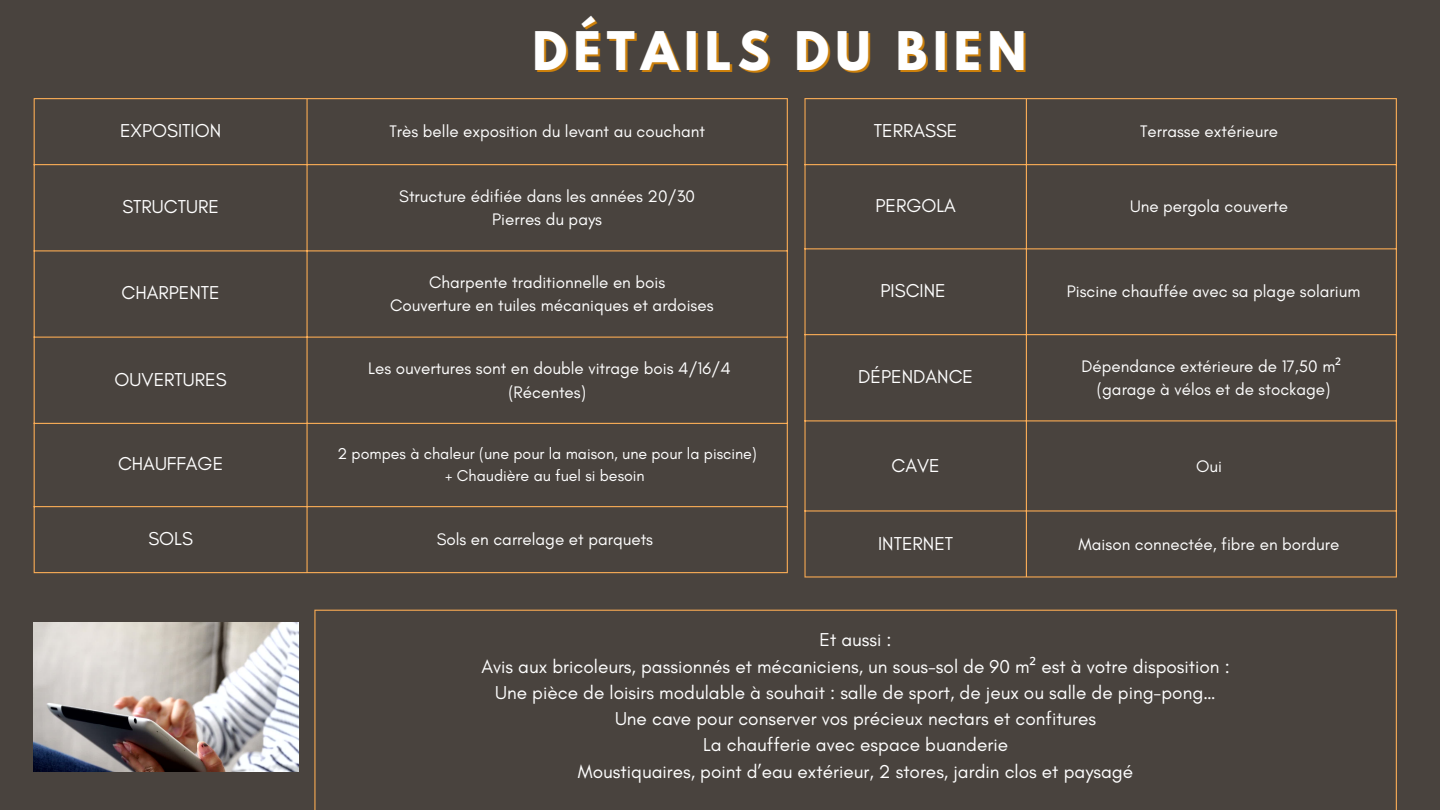
<style>
.page{position:relative;width:1440px;height:810px;background:#49433e}
.page>*{position:absolute;margin:0;border:0;box-sizing:border-box;transform-origin:0 0}
.t1{font:700 47.2px "League Spartan";letter-spacing:.13em;color:#fff}
.t2{font:19px "Glacial Indifference";color:#fff}
.t3{font:17px "Glacial Indifference";color:#fff}
.t4{font:16px "Glacial Indifference";color:#fff}
.s1{font-family:"Noto Sans"}
</style>
<div class="page">
<hr style="left:804px;top:99px;width:2px;height:477px;background:#ffb058">
<hr style="left:1026px;top:99px;width:1px;height:477px;background:#ffb058">
<hr style="left:1396px;top:99px;width:1px;height:477px;background:#ffb058">
<hr style="left:804px;top:98px;width:593px;height:1px;background:#ffb058">
<hr style="left:804px;top:164px;width:593px;height:1px;background:#ffb058">
<hr style="left:804px;top:248px;width:593px;height:1px;background:#ffb058">
<hr style="left:804px;top:334px;width:593px;height:1px;background:#ffb058">
<hr style="left:804px;top:420px;width:593px;height:1px;background:#ffb058">
<hr style="left:804px;top:510px;width:593px;height:2px;background:#ffb058">
<hr style="left:804px;top:576px;width:593px;height:2px;background:#ffb058">
<hr style="left:314px;top:611px;width:1px;height:199px;background:#ffb058">
<hr style="left:1396px;top:611px;width:1px;height:199px;background:#ffb058">
<hr style="left:314px;top:610px;width:1083px;height:1px;background:#ffb058">
<hr style="left:314px;top:809px;width:1083px;height:1px;background:#ffb058">
<hr style="left:34px;top:99px;width:1px;height:473px;background:#ffb058">
<hr style="left:307px;top:99px;width:1px;height:473px;background:#ffb058">
<hr style="left:787px;top:99px;width:1px;height:473px;background:#ffb058">
<hr style="left:34px;top:98px;width:754px;height:1px;background:#ffb058">
<hr style="left:34px;top:164px;width:754px;height:1px;background:#ffb058">
<hr style="left:34px;top:250px;width:754px;height:1px;background:#ffb058">
<hr style="left:34px;top:337px;width:754px;height:1px;background:#ffb058">
<hr style="left:34px;top:423px;width:754px;height:1px;background:#ffb058">
<hr style="left:34px;top:506px;width:754px;height:1px;background:#ffb058">
<hr style="left:34px;top:572px;width:754px;height:1px;background:#ffb058">
<img style="left:34px;top:622px;width:264px;height:149px">
<p class="t1" style="left:532px;top:28px;width:495px">DÉTAILS DU BIEN</p>
<p class="t2" style="left:120px;top:119px;width:103px">EXPOSITION</p>
<p class="t3" style="left:389px;top:121px;width:317px">Très belle exposition du levant au couchant</p>
<p class="t2" style="left:122px;top:195px;width:98px">STRUCTURE</p>
<p class="t2" style="left:122px;top:281px;width:100px">CHARPENTE</p>
<p class="t2" style="left:115px;top:368px;width:113px">OUVERTURES</p>
<p class="t2" style="left:118px;top:452px;width:107px">CHAUFFAGE</p>
<p class="t3" style="left:399px;top:186px;width:297px">Structure édifiée dans les années 20/30</p>
<p class="t3" style="left:492px;top:209px;width:111px">Pierres du pays</p>
<p class="t3" style="left:429px;top:272px;width:238px">Charpente traditionnelle en bois</p>
<p class="t3" style="left:390px;top:295px;width:325px">Couverture en tuiles mécaniques et ardoises</p>
<p class="t3" style="left:368px;top:358px;width:364px">Les ouvertures sont en double vitrage bois 4/16/4</p>
<p class="t3" style="left:508px;top:382px;width:79px">(Récentes)</p>
<p class="t4" style="left:337px;top:444px;width:421px">2 pompes à chaleur (une pour la maison, une pour la piscine)</p>
<p class="t4" style="left:445px;top:466px;width:201px">+ Chaudière au fuel si besoin</p>
<p class="t2" style="left:148px;top:527px;width:46px">SOLS</p>
<p class="t3" style="left:437px;top:529px;width:218px">Sols en carrelage et parquets</p>
<p class="t2" style="left:874px;top:119px;width:85px">TERRASSE</p>
<p class="t3" style="left:1140px;top:121px;width:139px">Terrasse extérieure</p>
<p class="t2" style="left:875px;top:194px;width:82px">PERGOLA</p>
<p class="t3" style="left:1130px;top:196px;width:159px">Une pergola couverte</p>
<p class="t2" style="left:881px;top:279px;width:67px">PISCINE</p>
<p class="t3" style="left:1067px;top:281px;width:295px">Piscine chauffée avec sa plage solarium</p>
<p class="t2" style="left:858px;top:365px;width:116px">DÉPENDANCE</p>
<p class="t3" style="left:1081px;top:356px;width:261px">Dépendance extérieure de 17,50 m<span class="s1">²</span></p>
<p class="t3" style="left:1097px;top:379px;width:235px">(garage à vélos et de stockage)</p>
<p class="t2" style="left:892px;top:454px;width:50px">CAVE</p>
<p class="t3" style="left:1196px;top:456px;width:27px">Oui</p>
<p class="t2" style="left:878px;top:532px;width:77px">INTERNET</p>
<p class="t3" style="left:1079px;top:534px;width:262px">Maison connectée, fibre en bordure</p>
<p class="t2" style="left:820px;top:628px;width:74px">Et aussi :</p>
<p class="t2" style="left:481px;top:655px;width:750px">Avis aux bricoleurs, passionnés et mécaniciens, un sous-sol de 90 m<span class="s1">²</span> est à votre disposition :</p>
<p class="t2" style="left:495px;top:681px;width:722px">Une pièce de loisirs modulable à souhait : salle de sport, de jeux ou salle de ping-pong…</p>
<p class="t2" style="left:615px;top:707px;width:483px">Une cave pour conserver vos précieux nectars et confitures</p>
<p class="t2" style="left:703px;top:733px;width:306px">La chaufferie avec espace buanderie</p>
<p class="t2" style="left:578px;top:760px;width:557px">Moustiquaires, point d’eau extérieur, 2 stores, jardin clos et paysagé</p>
</div>
